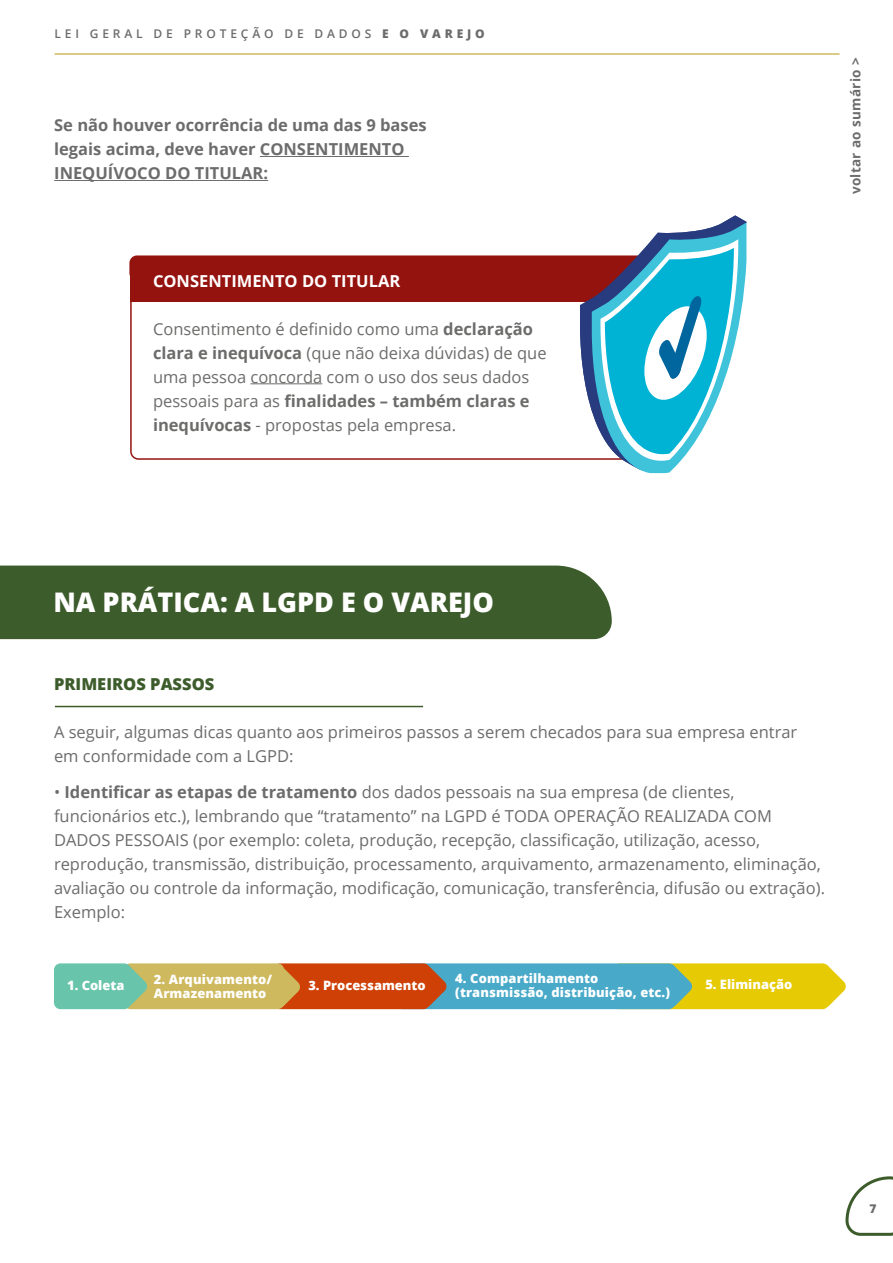
<style>
.page{position:relative;width:893px;height:1263px;background:#fff}
.page>*{position:absolute;margin:0;border:0;box-sizing:border-box;transform-origin:0 0}
.t1{font:800 27px "Open Sans";color:#fff}
.t2{font:16.5px/24px "Open Sans";color:#6b6c6b}
.t3{font:16.5px/24px "Open Sans";color:#6c6d6b}
.t4{font:700 16.5px/24px "Open Sans";color:#6b6c6b}
.t5{font:700 16.5px "Open Sans";color:#fff}
.t6{font:800 16.5px "Open Sans";color:#3d5c2b}
.t7{font:700 13.5px "Open Sans";letter-spacing:.025em;color:#6b6c6b}
.t8{font:800 12.9px/14.1px "Open Sans";letter-spacing:.01em;color:#fff}
.t9{font:600 12px "Open Sans";letter-spacing:.32em;color:#6b6c6b}
.t10{font:800 12px "Open Sans";color:#6b6c6b}
.s1{font-weight:800}
.s2{font-weight:700}
</style>
<div class="page">
<hr style="left:55px;top:53px;width:784px;height:2px;background:#cfba5e">
<svg style="left:845px;top:1176px;width:48px;height:60px"></svg>
<div style="left:614px;top:963px;width:215px;height:46px;background:#e6ca03;border-radius:6px"></div>
<svg style="left:802px;top:963px;width:44px;height:45px"></svg>
<div style="left:395px;top:963px;width:280px;height:46px;background:#48a9c8;border-radius:6px"></div>
<svg style="left:648px;top:963px;width:45px;height:45px"></svg>
<div style="left:129px;top:255px;width:551px;height:26px;background:#95130f;border-radius:8px"></div>
<div style="left:130px;top:276px;width:550px;height:26px;background:#95130f"></div>
<div style="left:273px;top:963px;width:157px;height:46px;background:#ce4005;border-radius:6px"></div>
<svg style="left:403px;top:963px;width:44px;height:45px"></svg>
<hr style="left:260px;top:156px;width:149px;height:1px;background:#6b6c6b">
<hr style="left:54px;top:180px;width:214px;height:1px;background:#6b6c6b">
<hr style="left:250px;top:383px;width:72px;height:1px;background:#6c6d6b">
<svg style="left:580px;top:215px;width:166px;height:258px"></svg>
<div style="left:0;top:565px;width:612px;height:74px;background:#3d5c2b"></div>
<hr style="left:55px;top:706px;width:368px;height:1px;background:#3d5c2b">
<div style="left:124px;top:963px;width:160px;height:46px;background:#ceb95e;border-radius:6px"></div>
<svg style="left:280px;top:964px;width:20px;height:44px"></svg>
<div style="left:54px;top:963px;width:77px;height:46px;background:#68c4aa;border-radius:6px"></div>
<svg style="left:103px;top:963px;width:45px;height:45px"></svg>
<div style="left:67px;top:980px;width:64px;height:20px;background:#68c4aa"></div>
<p class="t9" style="left:55px;top:25px;width:432px">LEI GERAL DE PROTEÇÃO DE DADOS <span class="s1">E O VAREJO</span></p>
<p class="t4" style="left:54px;top:113px;width:374px">Se não houver ocorrência de uma das 9 bases legais acima, deve haver CONSENTIMENTO<br>INEQUÍVOCO DO TITULAR:</p>
<p class="t5" style="left:153px;top:269px;width:249px">CONSENTIMENTO DO TITULAR</p>
<p class="t3" style="left:153px;top:316px;width:395px">Consentimento é definido como uma <span class="s2">declaração clara e inequívoca</span> (que não deixa dúvidas) de que uma pessoa concorda com o uso dos seus dados pessoais para as <span class="s2">finalidades – também claras e inequívocas</span> - propostas pela empresa.</p>
<p class="t7" style="left:846px;top:194px;width:138px;rotate:-90deg">voltar ao sumário &gt;</p>
<h1 class="t1" style="left:53px;top:582px;width:442px">NA PRÁTICA: A LGPD E O VAREJO</h1>
<p class="t6" style="left:54px;top:671px;width:162px">PRIMEIROS PASSOS</p>
<p class="t2" style="left:54px;top:719px;width:745px">A seguir, algumas dicas quanto aos primeiros passos a serem checados para sua empresa entrar em conformidade com a LGPD:</p>
<p class="t2" style="left:54px;top:779px;width:772px">• <span class="s2">Identificar as etapas de tratamento</span> dos dados pessoais na sua empresa (de clientes, funcionários etc.), lembrando que “tratamento” na LGPD é TODA OPERAÇÃO REALIZADA COM DADOS PESSOAIS (por exemplo: coleta, produção, recepção, classificação, utilização, acesso, reprodução, transmissão, distribuição, processamento, arquivamento, armazenamento, eliminação, avaliação ou controle da informação, modificação, comunicação, transferência, difusão ou extração).<br>Exemplo:</p>
<p class="t8" style="left:154px;top:972px;width:120px">2. Arquivamento/<br>Armazenamento</p>
<p class="t8" style="left:455px;top:971px;width:216px">4. Compartilhamento (transmissão, distribuição, etc.)</p>
<p class="t8" style="left:67px;top:977px;width:59px">1. Coleta</p>
<p class="t8" style="left:308px;top:978px;width:119px">3. Processamento</p>
<p class="t8" style="left:705px;top:976px;width:88px">5. Eliminação</p>
<p class="t10" style="left:869px;top:1199px;width:9px">7</p>
</div>
